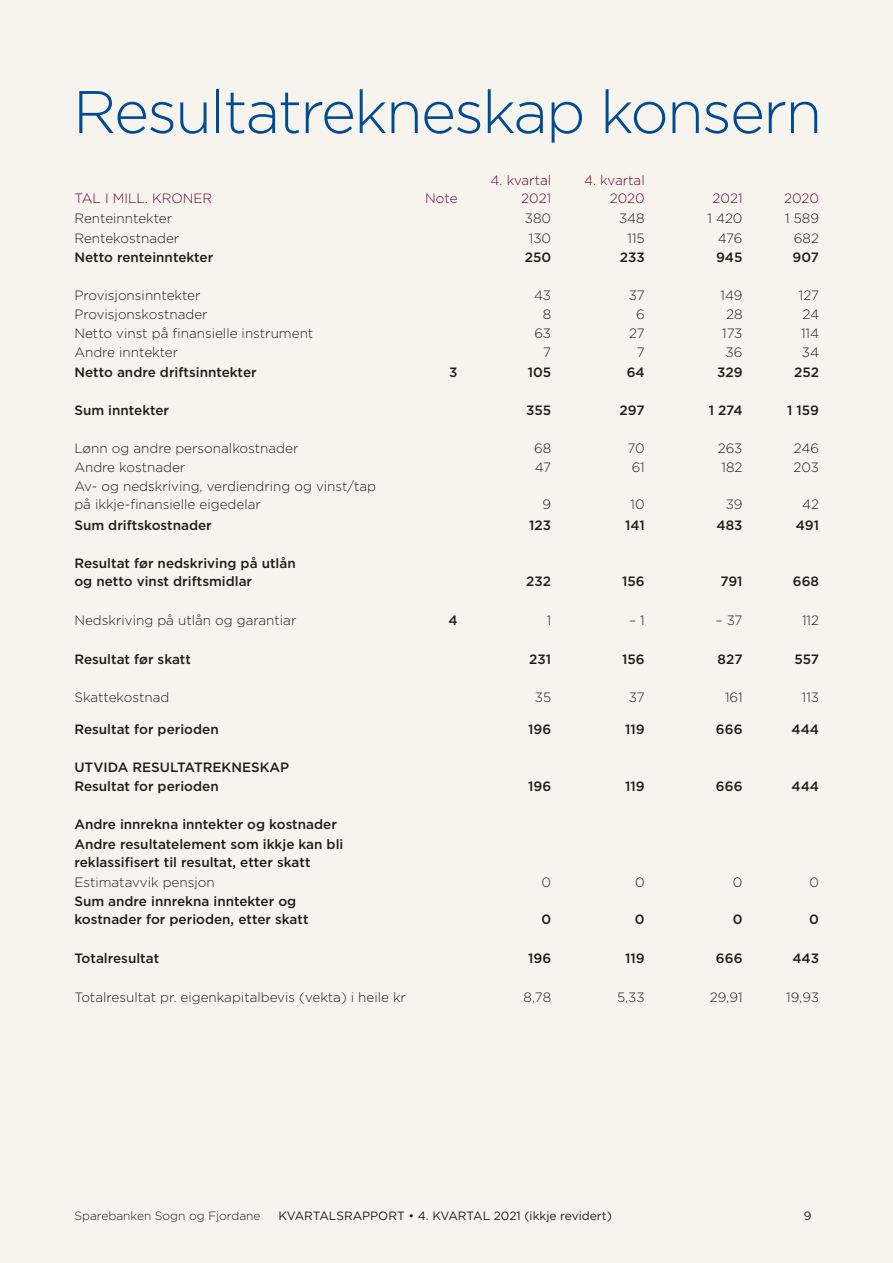
<style>
.page{position:relative;width:893px;height:1263px;background:#f7f4ee}
.page>*{position:absolute;margin:0;border:0;box-sizing:border-box;transform-origin:0 0}
.t1{font:300 60px "Gotham";letter-spacing:-.03em;color:#004b94}
.t2{font:500 13.5px "Gotham";color:#1d1d1b}
.t3{font:300 13.5px "Gotham";color:#1d1d1b}
.t4{font:300 13.5px/18px "Gotham";color:#660539;text-align:right}
.t5{font:12px "Gotham";color:#1d1d1b}
.t6{font:300 12px "Gotham";color:#1d1d1b}
</style>
<div class="page">
<p class="t1" style="left:73px;top:74px;width:751px">Resultatrekneskap konsern</p>
<p class="t4" style="left:74px;top:189px;width:139px">TAL I MILL. KRONER</p>
<p class="t4" style="left:425px;top:189px;width:34px">Note</p>
<p class="t4" style="left:491px;top:171px;width:62px">4. kvartal<br>2021</p>
<p class="t4" style="left:584px;top:171px;width:62px">4. kvartal<br>2020</p>
<p class="t4" style="left:713px;top:189px;width:31px">2021</p>
<p class="t4" style="left:784px;top:189px;width:36px">2020</p>
<p class="t3" style="left:74px;top:210px;width:99px">Renteinntekter</p>
<p class="t3" style="left:525px;top:210px;width:28px">380</p>
<p class="t3" style="left:619px;top:210px;width:27px">348</p>
<p class="t3" style="left:707px;top:210px;width:37px">1 420</p>
<p class="t3" style="left:785px;top:210px;width:35px">1 589</p>
<p class="t3" style="left:74px;top:229px;width:106px">Rentekostnader</p>
<p class="t3" style="left:529px;top:229px;width:24px">130</p>
<p class="t3" style="left:627px;top:229px;width:19px">115</p>
<p class="t3" style="left:718px;top:229px;width:26px">476</p>
<p class="t3" style="left:794px;top:229px;width:27px">682</p>
<p class="t2" style="left:74px;top:248px;width:140px">Netto renteinntekter</p>
<p class="t2" style="left:525px;top:248px;width:28px">250</p>
<p class="t2" style="left:620px;top:248px;width:26px">233</p>
<p class="t2" style="left:716px;top:248px;width:28px">945</p>
<p class="t2" style="left:793px;top:248px;width:28px">907</p>
<p class="t3" style="left:74px;top:287px;width:128px">Provisjonsinntekter</p>
<p class="t3" style="left:534px;top:287px;width:19px">43</p>
<p class="t3" style="left:629px;top:287px;width:17px">37</p>
<p class="t3" style="left:720px;top:287px;width:24px">149</p>
<p class="t3" style="left:799px;top:287px;width:22px">127</p>
<p class="t3" style="left:74px;top:306px;width:135px">Provisjonskostnader</p>
<p class="t3" style="left:543px;top:306px;width:10px">8</p>
<p class="t3" style="left:636px;top:306px;width:10px">6</p>
<p class="t3" style="left:726px;top:306px;width:18px">28</p>
<p class="t3" style="left:803px;top:306px;width:18px">24</p>
<p class="t3" style="left:74px;top:325px;width:240px">Netto vinst på finansielle instrument</p>
<p class="t3" style="left:534px;top:325px;width:18px">63</p>
<p class="t3" style="left:629px;top:325px;width:17px">27</p>
<p class="t3" style="left:722px;top:325px;width:22px">173</p>
<p class="t3" style="left:801px;top:325px;width:20px">114</p>
<p class="t3" style="left:74px;top:344px;width:105px">Andre inntekter</p>
<p class="t3" style="left:543px;top:344px;width:9px">7</p>
<p class="t3" style="left:637px;top:344px;width:9px">7</p>
<p class="t3" style="left:726px;top:344px;width:18px">36</p>
<p class="t3" style="left:802px;top:344px;width:19px">34</p>
<p class="t2" style="left:74px;top:363px;width:184px">Netto andre driftsinntekter</p>
<p class="t2" style="left:449px;top:363px;width:10px">3</p>
<p class="t2" style="left:528px;top:363px;width:25px">105</p>
<p class="t2" style="left:627px;top:363px;width:20px">64</p>
<p class="t2" style="left:717px;top:363px;width:27px">329</p>
<p class="t2" style="left:794px;top:363px;width:26px">252</p>
<p class="t2" style="left:74px;top:401px;width:96px">Sum inntekter</p>
<p class="t2" style="left:526px;top:401px;width:27px">355</p>
<p class="t2" style="left:620px;top:401px;width:27px">297</p>
<p class="t2" style="left:709px;top:401px;width:35px">1 274</p>
<p class="t2" style="left:787px;top:401px;width:33px">1 159</p>
<p class="t3" style="left:74px;top:440px;width:225px">Lønn og andre personalkostnader</p>
<p class="t3" style="left:534px;top:440px;width:19px">68</p>
<p class="t3" style="left:627px;top:440px;width:19px">70</p>
<p class="t3" style="left:718px;top:440px;width:26px">263</p>
<p class="t3" style="left:794px;top:440px;width:27px">246</p>
<p class="t3" style="left:74px;top:459px;width:112px">Andre kostnader</p>
<p class="t3" style="left:535px;top:459px;width:18px">47</p>
<p class="t3" style="left:632px;top:459px;width:14px">61</p>
<p class="t3" style="left:721px;top:459px;width:22px">182</p>
<p class="t3" style="left:793px;top:459px;width:27px">203</p>
<p class="t3" style="left:74px;top:478px;width:303px">Av- og nedskriving, verdiendring og vinst/tap</p>
<p class="t3" style="left:74px;top:496px;width:188px">på ikkje-finansielle eigedelar</p>
<p class="t3" style="left:542px;top:496px;width:10px">9</p>
<p class="t3" style="left:631px;top:496px;width:16px">10</p>
<p class="t3" style="left:726px;top:496px;width:18px">39</p>
<p class="t3" style="left:802px;top:496px;width:18px">42</p>
<p class="t2" style="left:74px;top:516px;width:139px">Sum driftskostnader</p>
<p class="t2" style="left:529px;top:516px;width:23px">123</p>
<p class="t2" style="left:625px;top:516px;width:21px">141</p>
<p class="t2" style="left:716px;top:516px;width:28px">483</p>
<p class="t2" style="left:796px;top:516px;width:25px">491</p>
<p class="t2" style="left:74px;top:554px;width:223px">Resultat før nedskriving på utlån</p>
<p class="t2" style="left:74px;top:572px;width:179px">og netto vinst driftsmidlar</p>
<p class="t2" style="left:526px;top:572px;width:26px">232</p>
<p class="t2" style="left:622px;top:572px;width:24px">156</p>
<p class="t2" style="left:720px;top:572px;width:24px">791</p>
<p class="t2" style="left:793px;top:572px;width:28px">668</p>
<p class="t3" style="left:74px;top:612px;width:224px">Nedskriving på utlån og garantiar</p>
<p class="t2" style="left:448px;top:612px;width:11px">4</p>
<p class="t3" style="left:547px;top:612px;width:6px">1</p>
<p class="t3" style="left:629px;top:612px;width:17px">– 1</p>
<p class="t3" style="left:715px;top:612px;width:29px">– 37</p>
<p class="t3" style="left:802px;top:612px;width:19px">112</p>
<p class="t2" style="left:74px;top:650px;width:118px">Resultat før skatt</p>
<p class="t2" style="left:529px;top:650px;width:23px">231</p>
<p class="t2" style="left:622px;top:650px;width:24px">156</p>
<p class="t2" style="left:718px;top:650px;width:26px">827</p>
<p class="t2" style="left:794px;top:650px;width:26px">557</p>
<p class="t3" style="left:74px;top:688px;width:96px">Skattekostnad</p>
<p class="t3" style="left:535px;top:688px;width:18px">35</p>
<p class="t3" style="left:629px;top:688px;width:17px">37</p>
<p class="t3" style="left:725px;top:688px;width:19px">161</p>
<p class="t3" style="left:802px;top:688px;width:19px">113</p>
<p class="t2" style="left:74px;top:720px;width:146px">Resultat for perioden</p>
<p class="t2" style="left:528px;top:720px;width:25px">196</p>
<p class="t2" style="left:625px;top:720px;width:21px">119</p>
<p class="t2" style="left:716px;top:720px;width:28px">666</p>
<p class="t2" style="left:791px;top:720px;width:29px">444</p>
<p class="t2" style="left:74px;top:758px;width:216px">UTVIDA RESULTATREKNESKAP</p>
<p class="t2" style="left:74px;top:777px;width:146px">Resultat for perioden</p>
<p class="t2" style="left:528px;top:777px;width:25px">196</p>
<p class="t2" style="left:625px;top:777px;width:21px">119</p>
<p class="t2" style="left:716px;top:777px;width:28px">666</p>
<p class="t2" style="left:791px;top:777px;width:29px">444</p>
<p class="t2" style="left:74px;top:816px;width:264px">Andre innrekna inntekter og kostnader</p>
<p class="t2" style="left:74px;top:835px;width:270px">Andre resultatelement som ikkje kan bli</p>
<p class="t2" style="left:74px;top:853px;width:238px">reklassifisert til resultat, etter skatt</p>
<p class="t3" style="left:74px;top:873px;width:142px">Estimatavvik pensjon</p>
<p class="t3" style="left:542px;top:873px;width:11px">0</p>
<p class="t3" style="left:635px;top:873px;width:11px">0</p>
<p class="t3" style="left:733px;top:873px;width:11px">0</p>
<p class="t3" style="left:809px;top:873px;width:11px">0</p>
<p class="t2" style="left:74px;top:892px;width:223px">Sum andre innrekna inntekter og</p>
<p class="t2" style="left:74px;top:910px;width:236px">kostnader for perioden, etter skatt</p>
<p class="t2" style="left:541px;top:910px;width:11px">0</p>
<p class="t2" style="left:635px;top:910px;width:11px">0</p>
<p class="t2" style="left:733px;top:910px;width:11px">0</p>
<p class="t2" style="left:809px;top:910px;width:11px">0</p>
<p class="t2" style="left:74px;top:950px;width:86px">Totalresultat</p>
<p class="t2" style="left:528px;top:950px;width:25px">196</p>
<p class="t2" style="left:625px;top:950px;width:21px">119</p>
<p class="t2" style="left:716px;top:950px;width:28px">666</p>
<p class="t2" style="left:792px;top:950px;width:28px">443</p>
<p class="t3" style="left:74px;top:988px;width:333px">Totalresultat pr. eigenkapitalbevis (vekta) i heile kr</p>
<p class="t3" style="left:524px;top:988px;width:29px">8,78</p>
<p class="t3" style="left:617px;top:988px;width:29px">5,33</p>
<p class="t3" style="left:710px;top:988px;width:34px">29,91</p>
<p class="t3" style="left:786px;top:988px;width:34px">19,93</p>
<p class="t6" style="left:74px;top:1208px;width:188px">Sparebanken Sogn og Fjordane</p>
<p class="t5" style="left:279px;top:1208px;width:335px">KVARTALSRAPPORT • 4. KVARTAL 2021 (ikkje revidert)</p>
<p class="t5" style="left:804px;top:1208px;width:9px">9</p>
</div>
